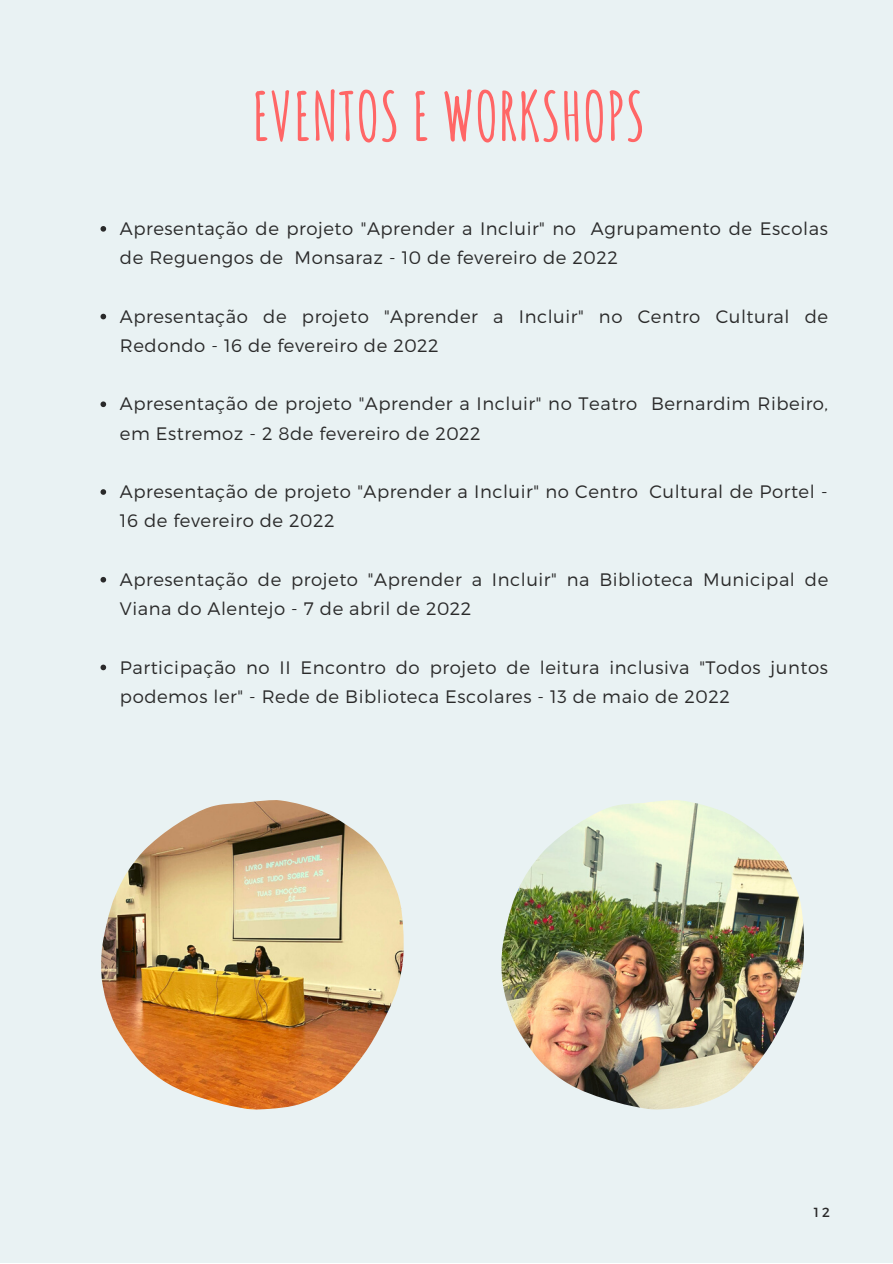
<style>
.page{position:relative;width:893px;height:1264px;background:#fff}
.page>*{position:absolute;margin:0;border:0;box-sizing:border-box;transform-origin:0 0}
.t1{font:700 66px "Amatic SC";color:#f66}
.t2{font:300 18px/29.2px "Montserrat";letter-spacing:.03em;color:#2a2a2a}
.t3{font:13.2px "Montserrat";color:#2a2a2a}
</style>
<div class="page">
<div style="left:0;top:0;width:892px;height:1262px;background:#e9f2f3"></div>
<svg style="left:100px;top:226px;width:6px;height:6px"></svg>
<svg style="left:100px;top:314px;width:6px;height:5px"></svg>
<svg style="left:100px;top:401px;width:6px;height:6px"></svg>
<svg style="left:100px;top:489px;width:6px;height:6px"></svg>
<svg style="left:100px;top:577px;width:6px;height:5px"></svg>
<svg style="left:100px;top:664px;width:6px;height:6px"></svg>
<img style="left:101px;top:800px;width:302px;height:309px">
<img style="left:501px;top:800px;width:302px;height:309px">
<p class="t1" style="left:252px;top:74px;width:395px">EVENTOS E WORKSHOPS</p>
<p class="t2" style="left:120px;top:213px;width:709px">Apresentação de projeto "Aprender a Incluir" no Agrupamento de Escolas de Reguengos de Monsaraz - 10 de fevereiro de 2022</p>
<p class="t2" style="left:120px;top:301px;width:709px">Apresentação de projeto "Aprender a Incluir" no Centro Cultural de<br>Redondo - 16 de fevereiro de 2022</p>
<p class="t2" style="left:120px;top:388px;width:709px">Apresentação de projeto "Aprender a Incluir" no Teatro Bernardim Ribeiro, em Estremoz - 2 8de fevereiro de 2022</p>
<p class="t2" style="left:120px;top:476px;width:709px">Apresentação de projeto "Aprender a Incluir" no Centro Cultural de Portel -<br>16 de fevereiro de 2022</p>
<p class="t2" style="left:120px;top:564px;width:709px">Apresentação de projeto "Aprender a Incluir" na Biblioteca Municipal de<br>Viana do Alentejo - 7 de abril de 2022</p>
<p class="t2" style="left:120px;top:651px;width:709px">Participação no II Encontro do projeto de leitura inclusiva "Todos juntos podemos ler" - Rede de Biblioteca Escolares - 13 de maio de 2022</p>
<p class="t3" style="left:813px;top:1203px;width:17px">12</p>
</div>
